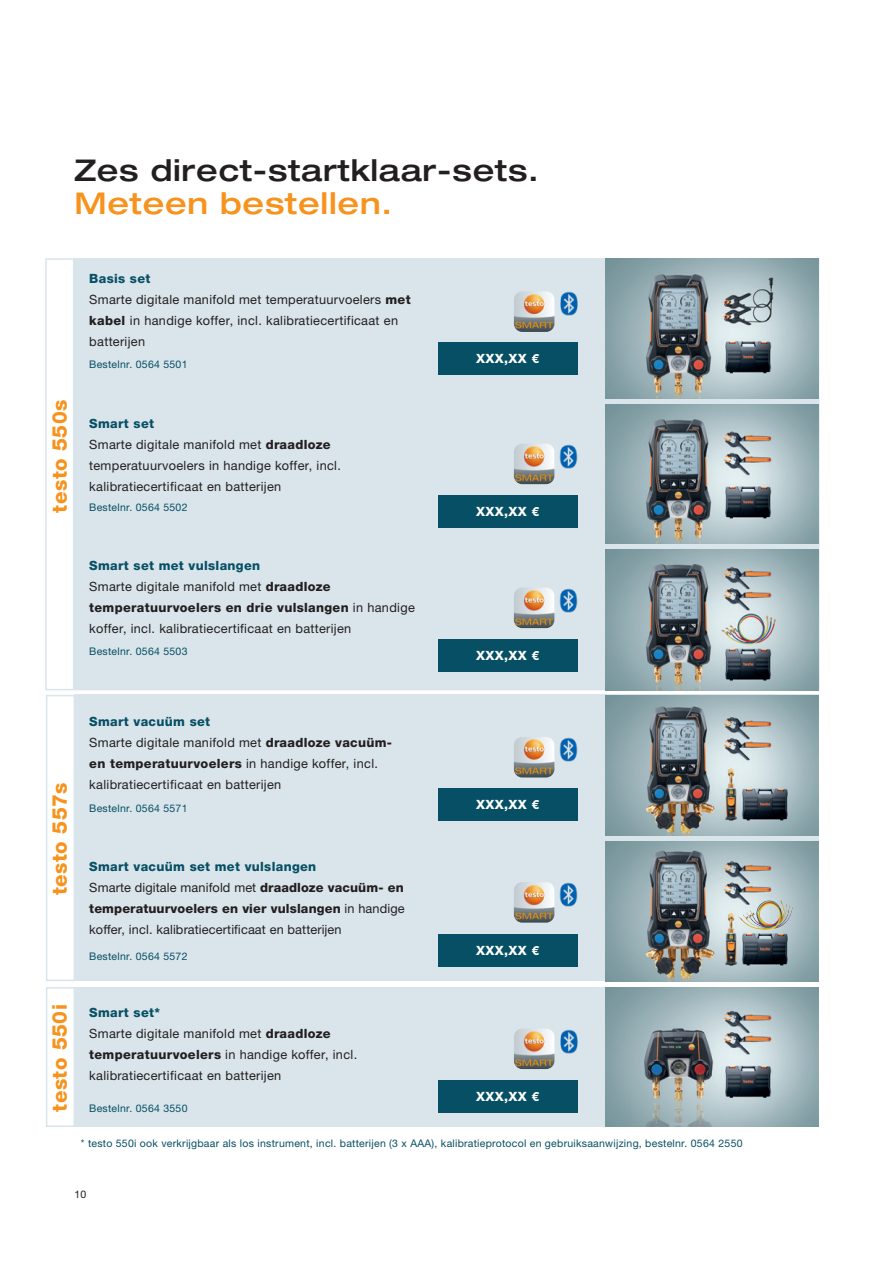
<style>
.page{position:relative;width:893px;height:1263px;background:#fff}
.page>*{position:absolute;margin:0;border:0;box-sizing:border-box;transform-origin:0 0}
.t1{font:500 expanded 30px "Helvetica Neue LTW1 G";letter-spacing:.025em;color:#231f20}
.t2{font:500 expanded 30px "Helvetica Neue LTW1 G";letter-spacing:.025em;color:#f7931d}
.t3{font:800 20.4px "Helvetica Neue LTW1 G";letter-spacing:.025em;color:#f7931d}
.t4{font:12.75px/21px "Helvetica Neue LTW1 G";letter-spacing:.025em;color:#231f20}
.t5{font:800 12.75px "Helvetica Neue LTW1 G";letter-spacing:.025em;color:#fff}
.t6{font:10.5px "Helvetica Neue LTW1 G";letter-spacing:.025em;color:#074f64}
.t7{font:10.5px "Helvetica Neue LTW1 G";color:#231f20}
.s1{font-weight:800;color:#074f64}
.s2{font-weight:800}
</style>
<div class="page">
<div style="left:74px;top:258px;width:745px;height:432px;background:#d9e5eb"></div>
<div style="left:74px;top:695px;width:745px;height:286px;background:#d9e5eb"></div>
<div style="left:74px;top:987px;width:745px;height:140px;background:#d9e5eb"></div>
<img style="left:514px;top:1029px;width:40px;height:40px">
<img style="left:606px;top:258px;width:213px;height:140px">
<img style="left:606px;top:404px;width:213px;height:140px">
<img style="left:606px;top:550px;width:213px;height:140px">
<img style="left:606px;top:696px;width:213px;height:139px">
<img style="left:606px;top:987px;width:212px;height:140px">
<img style="left:514px;top:291px;width:40px;height:41px">
<img style="left:541px;top:291px;width:37px;height:33px">
<img style="left:514px;top:737px;width:40px;height:40px">
<img style="left:541px;top:737px;width:37px;height:32px">
<img style="left:514px;top:588px;width:40px;height:40px">
<img style="left:541px;top:588px;width:37px;height:32px">
<img style="left:514px;top:444px;width:40px;height:40px">
<img style="left:541px;top:444px;width:37px;height:32px">
<img style="left:514px;top:882px;width:40px;height:41px">
<img style="left:541px;top:882px;width:37px;height:32px">
<img style="left:541px;top:1029px;width:37px;height:32px">
<img style="left:606px;top:841px;width:213px;height:140px">
<img style="left:745px;top:900px;width:38px;height:23px">
<div style="left:45px;top:258px;width:29px;height:432px;border:2px solid #d9e5eb"></div>
<div style="left:46px;top:695px;width:29px;height:286px;border:2px solid #d9e5eb"></div>
<div style="left:46px;top:987px;width:29px;height:140px;border:2px solid #d9e5eb"></div>
<div style="left:438px;top:342px;width:140px;height:33px;background:#074f64"></div>
<div style="left:438px;top:496px;width:140px;height:32px;background:#074f64"></div>
<div style="left:438px;top:639px;width:140px;height:33px;background:#074f64"></div>
<div style="left:438px;top:788px;width:140px;height:33px;background:#074f64"></div>
<div style="left:438px;top:934px;width:140px;height:33px;background:#074f64"></div>
<div style="left:438px;top:1080px;width:140px;height:32px;background:#074f64"></div>
<h1 class="t1" style="left:74px;top:151px;width:466px">Zes direct-startklaar-sets.</h1>
<h1 class="t2" style="left:74px;top:184px;width:319px">Meteen bestellen.</h1>
<h2 class="t3" style="left:47px;top:512px;width:114px;rotate:-90deg">testo 550s</h2>
<p class="t4" style="left:89px;top:268px;width:323px"><span class="s1">Basis set<br></span>Smarte digitale manifold met temperatuurvoelers <span class="s2">met kabel</span> in handige koffer, incl. kalibratiecertificaat en batterijen</p>
<p class="t6" style="left:89px;top:358px;width:100px">Bestelnr. 0564 5501</p>
<p class="t4" style="left:89px;top:412px;width:253px"><span class="s1">Smart set<br></span>Smarte digitale manifold met <span class="s2">draadloze </span>temperatuurvoelers in handige koffer, incl. kalibratiecertificaat en batterijen</p>
<p class="t6" style="left:89px;top:500px;width:100px">Bestelnr. 0564 5502</p>
<p class="t4" style="left:89px;top:555px;width:327px"><span class="s1">Smart set met vulslangen<br></span>Smarte digitale manifold met <span class="s2">draadloze temperatuurvoelers en drie vulslangen</span> in handige koffer, incl. kalibratiecertificaat en batterijen</p>
<p class="t6" style="left:89px;top:645px;width:100px">Bestelnr. 0564 5503</p>
<p class="t5" style="left:476px;top:351px;width:65px">XXX,XX €</p>
<p class="t5" style="left:476px;top:504px;width:65px">XXX,XX €</p>
<p class="t5" style="left:476px;top:648px;width:65px">XXX,XX €</p>
<h2 class="t3" style="left:47px;top:895px;width:114px;rotate:-90deg">testo 557s</h2>
<p class="t4" style="left:89px;top:710px;width:304px"><span class="s1">Smart vacuüm set<br></span>Smarte digitale manifold met <span class="s2">draadloze vacuüm&shy;en temperatuurvoelers</span> in handige koffer, incl. kalibratiecertificaat en batterijen</p>
<p class="t6" style="left:89px;top:802px;width:100px">Bestelnr. 0564 5571</p>
<p class="t4" style="left:89px;top:856px;width:317px"><span class="s1">Smart vacuüm set met vulslangen<br></span>Smarte digitale manifold met <span class="s2">draadloze vacuüm- en temperatuurvoelers en vier vulslangen</span> in handige koffer, incl. kalibratiecertificaat en batterijen</p>
<p class="t6" style="left:89px;top:949px;width:100px">Bestelnr. 0564 5572</p>
<p class="t5" style="left:476px;top:797px;width:65px">XXX,XX €</p>
<p class="t5" style="left:476px;top:943px;width:65px">XXX,XX €</p>
<h2 class="t3" style="left:47px;top:1112px;width:109px;rotate:-90deg">testo 550i</h2>
<p class="t4" style="left:89px;top:1002px;width:269px"><span class="s1">Smart set*<br></span>Smarte digitale manifold met <span class="s2">draadloze temperatuurvoelers</span> in handige koffer, incl. kalibratiecertificaat en batterijen</p>
<p class="t6" style="left:89px;top:1102px;width:100px">Bestelnr. 0564 3550</p>
<p class="t5" style="left:476px;top:1088px;width:65px">XXX,XX €</p>
<p class="t6" style="left:81px;top:1137px;width:663px">* testo 550i ook verkrijgbaar als los instrument, incl. batterijen (3 x AAA), kalibratieprotocol en gebruiksaanwijzing, bestelnr. 0564 2550</p>
<p class="t7" style="left:74px;top:1188px;width:13px">10</p>
</div>
